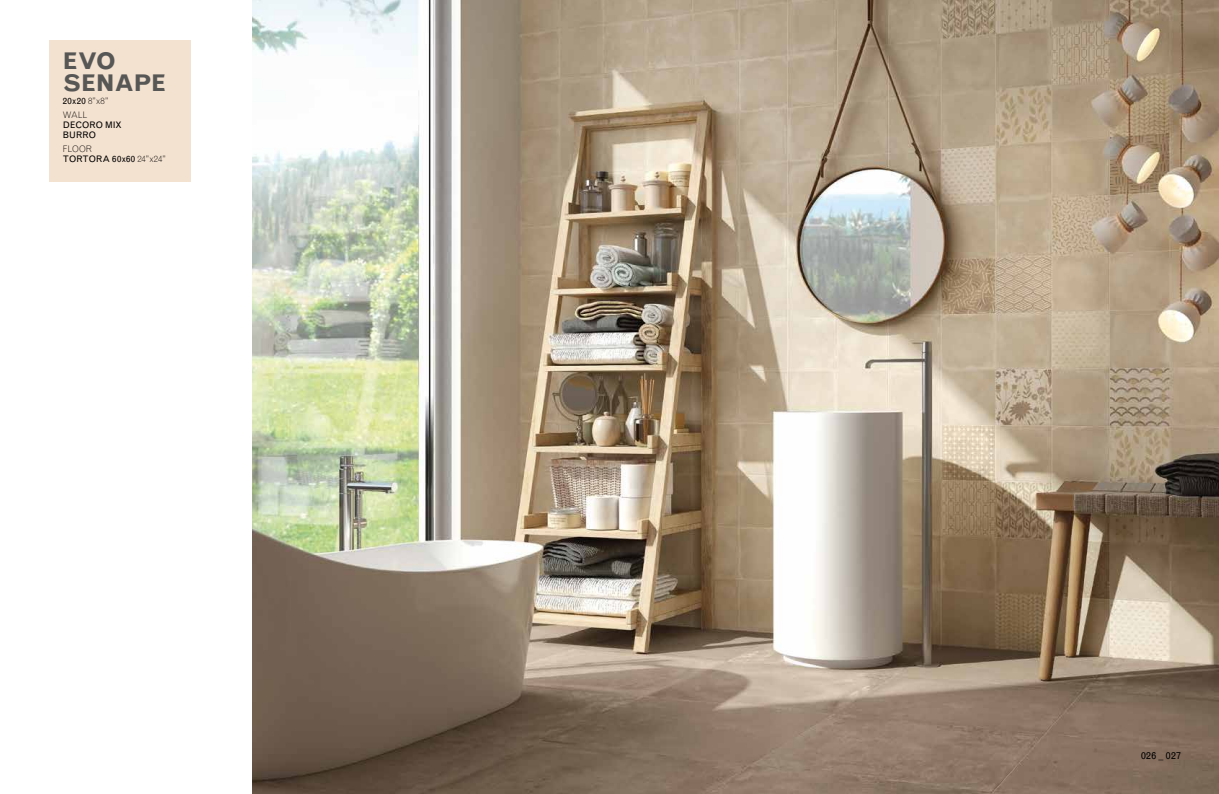
<style>
.page{position:relative;width:1219px;height:794px;background:#fff}
.page>*{position:absolute;margin:0;border:0;box-sizing:border-box;transform-origin:0 0}
.t1{font:700 23px/21.7px "Grotesque MT Std";letter-spacing:-.025em;color:#575756}
.t2{font:10px "Grotesque MT Std";letter-spacing:.035em;color:#000}
.t3{font:300 9px/14px "Grotesque MT Std";letter-spacing:-.005em;color:#000}
.t4{font:9px/10px "Grotesque MT Std";letter-spacing:.005em;color:#000}
.s1{font-weight:400}
</style>
<div class="page">
<img style="left:252px;top:0;width:967px;height:794px">
<div style="left:49px;top:40px;width:142px;height:141px;background:#f4e2d0"></div>
<h1 class="t1" style="left:63px;top:50px;width:105px">EVO<br>SENAPE</h1>
<p class="t3" style="left:63px;top:93px;width:48px"><span class="s1">20x20</span> 8”x8”<br>WALL</p>
<p class="t4" style="left:63px;top:119px;width:60px">DECORO MIX<br>BURRO</p>
<p class="t3" style="left:63px;top:143px;width:105px;line-height:10px">FLOOR<br><span class="s1">TORTORA 60x60</span> 24”x24”</p>
<p class="t2" style="left:1141px;top:749px;width:41px">026 _ 027</p>
</div>
